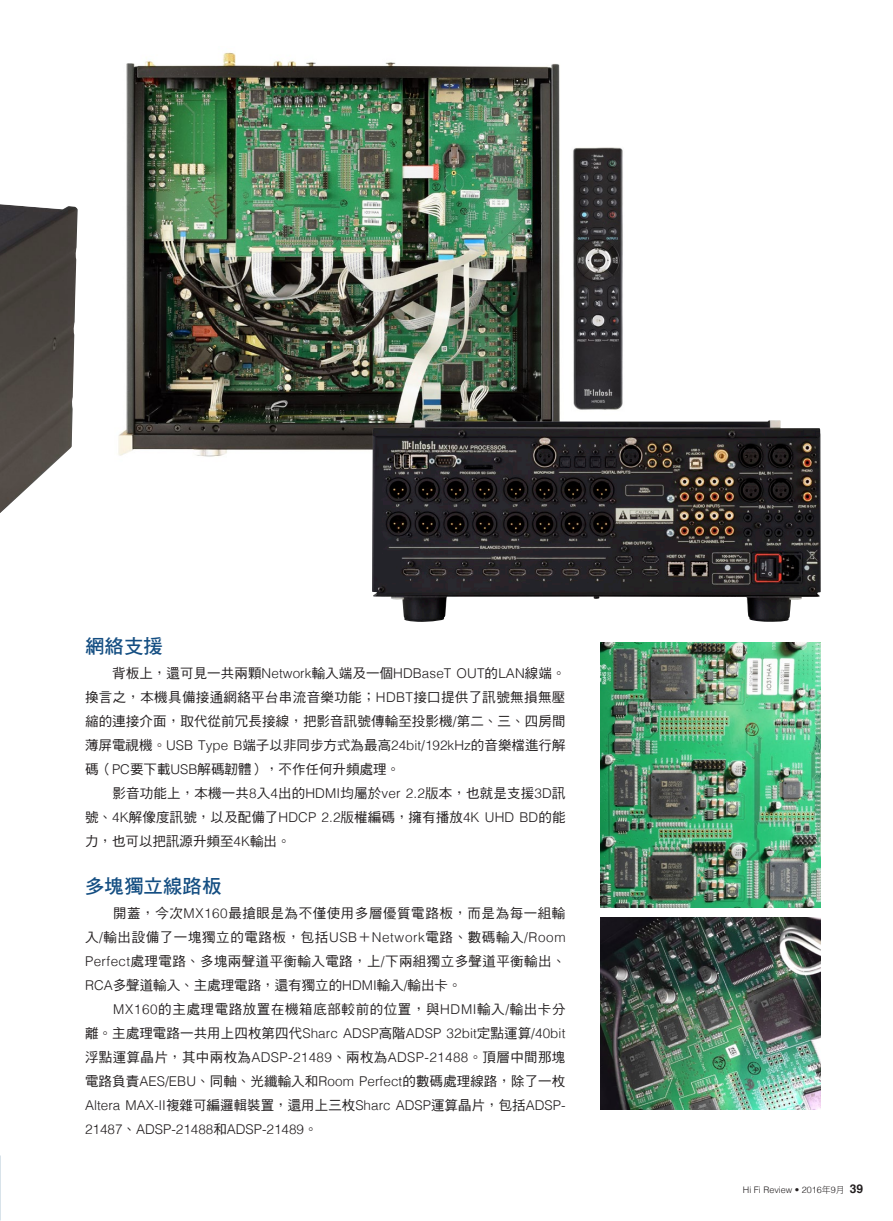
<style>
.page{position:relative;width:893px;height:1221px;background:#fff}
.page>*{position:absolute;margin:0;border:0;box-sizing:border-box;transform-origin:0 0}
.t1{font:19.5px "DF Hei Std W7";color:#144e82}
.t2{font:13.5px/24px "DF Hei Std W5";letter-spacing:.005em;color:#231f20;text-align:justify}
.t3{font:300 13.5px/24px "Helvetica";color:#231f20;text-align:justify}
.t4{font:300 9px "Helvetica";color:#231f20}
.s1{font-family:"Helvetica";font-weight:300}
.s2{font-family:"DF Hei Std W5";font-weight:400}
.s3{font-family:"DF Hei Std W3";font-weight:400}
.s4{font-weight:700;font-size:12px}
</style>
<div class="page">
<img style="left:0;top:204px;width:78px;height:309px">
<img style="left:118px;top:52px;width:442px;height:405px">
<img style="left:601px;top:642px;width:220px;height:265px">
<img style="left:601px;top:917px;width:220px;height:192px">
<img style="left:372px;top:420px;width:449px;height:202px">
<img style="left:573px;top:147px;width:50px;height:263px">
<p class="t1" style="left:85px;top:635px;width:79px">網絡支援</p>
<p class="t2" style="left:85px;top:661px;width:482px">　　背板上，還可見一共兩顆<span class="s1">Network</span>輸入端及一個<span class="s1">HDBaseT OUT</span>的<span class="s1">LAN</span>線端。換言之，本機具備接通網絡平台串流音樂功能；<span class="s1">HDBT</span>接口提供了訊號無損無壓縮的連接介面，取代從前冗長接線，把影音訊號傳輸至投影機<span class="s1">/</span>第二、三、四房間薄屏電視機。<span class="s1">USB Type B</span>端子以非同步方式為最高<span class="s1">24bit/192kHz</span>的音樂檔進行解碼（<span class="s1">PC</span>要下載<span class="s1">USB</span>解碼韌體），不作任何升頻處理。</p>
<p class="t2" style="left:85px;top:781px;width:482px">　　影音功能上，本機一共<span class="s1">8</span>入<span class="s1">4</span>出的<span class="s1">HDMI</span>均屬於<span class="s1">ver 2.2</span>版本，也就是支援<span class="s1">3D</span>訊號、<span class="s1">4K</span>解像度訊號，以及配備了<span class="s1">HDCP 2.2</span>版權編碼，擁有播放<span class="s1">4K UHD BD</span>的能力，也可以把訊源升頻至<span class="s1">4K</span>輸出。</p>
<p class="t1" style="left:85px;top:875px;width:138px">多塊獨立線路板</p>
<p class="t2" style="left:85px;top:901px;width:482px">　　開蓋，今次<span class="s1">MX160</span>最搶眼是為不僅使用多層優質電路板，而是為每一組輸入<span class="s1">/</span>輸出設備了一塊獨立的電路板，包括<span class="s1">USB</span>＋<span class="s1">Network</span>電路、數碼輸入<span class="s1">/Room Perfect</span>處理電路、多塊兩聲道平衡輸入電路，上<span class="s1">/</span>下兩組獨立多聲道平衡輸出、<span class="s1">RCA</span>多聲道輸入、主處理電路，還有獨立的<span class="s1">HDMI</span>輸入<span class="s1">/</span>輸出卡。</p>
<p class="t3" style="left:85px;top:996px;width:482px"><span class="s2">　　</span>MX160<span class="s2">的主處理電路放置在機箱底部較前的位置，與</span>HDMI<span class="s2">輸入</span>/<span class="s2">輸出卡分離。主處理電路一共用上四枚第四代</span>Sharc ADSP<span class="s2">高階</span>ADSP 32bit<span class="s2">定點運算</span>/40bit<span class="s2">浮點運算晶片，其中兩枚為</span>ADSP-21489<span class="s2">、兩枚為</span>ADSP-21488<span class="s2">。頂層中間那塊電路負責</span>AES/EBU<span class="s2">、同軸、光纖輸入和</span>Room Perfect<span class="s2">的數碼處理線路，除了一枚</span>Altera MAX-II<span class="s2">複雜可編邏輯裝置，還用上三枚</span>Sharc ADSP<span class="s2">運算晶片，包括</span>ADSP-21487<span class="s2">、</span>ADSP-21488<span class="s2">和</span>ADSP-21489<span class="s2">。</span></p>
<p class="t4" style="left:743px;top:1182px;width:122px">Hi Fi Review • 2016<span class="s3">年</span>9<span class="s3">月</span> <span class="s4">39</span></p>
</div>
